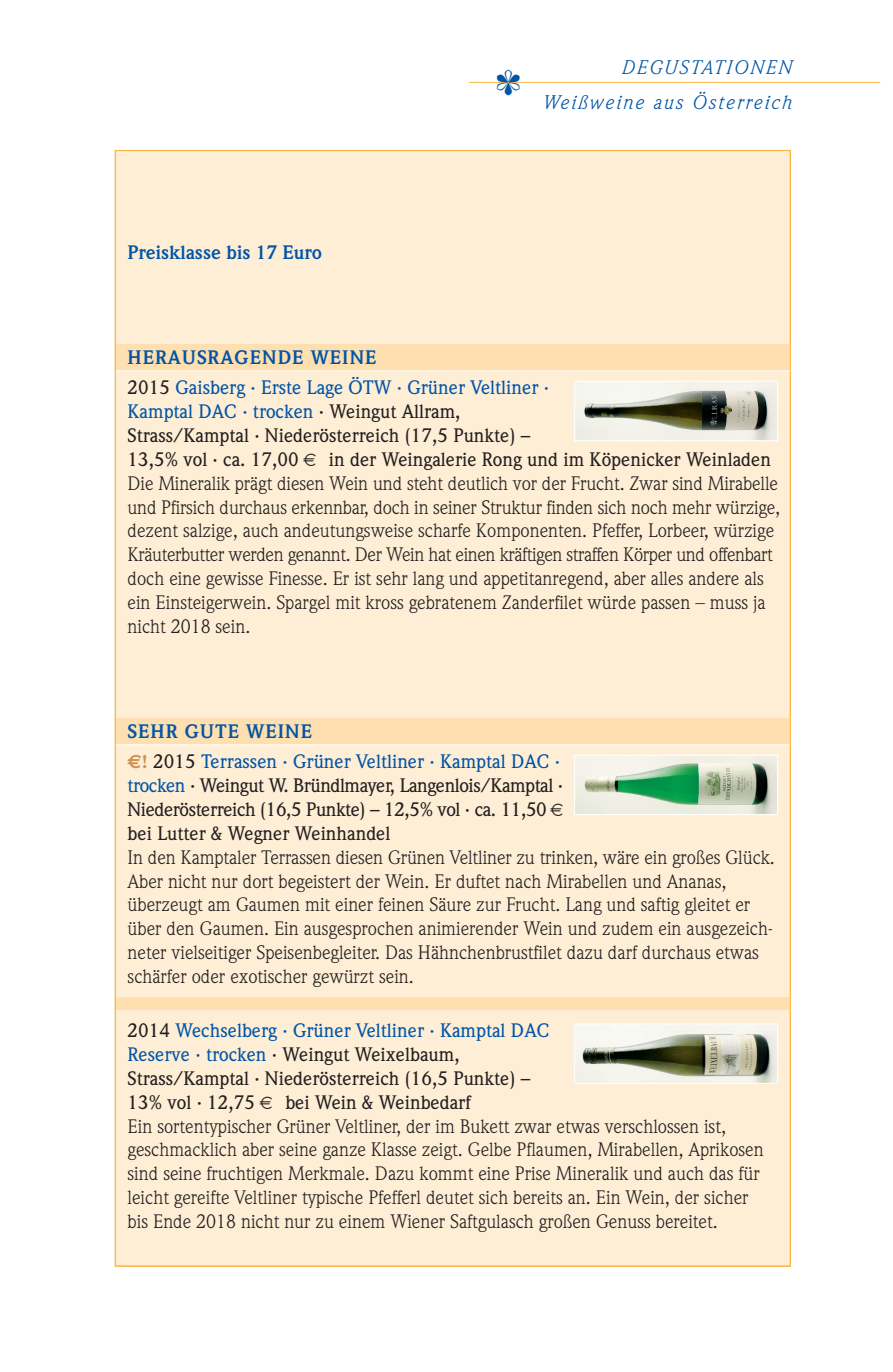
<style>
.page{position:relative;width:893px;height:1372px;background:#fff}
.page>*{position:absolute;margin:0;border:0;box-sizing:border-box;transform-origin:0 0}
.t1{font:italic 19.35px/35.1px "Weidemann";letter-spacing:.105em;color:#0154a6;text-align:right}
.t2{font:19.12px/23.8px "Weidemann";color:#231f20}
.t3{font:500 19.12px/23.8px "Weidemann";color:#231f20}
.t4{font:500 19.12px/23.8px "Weidemann";letter-spacing:-.02em;color:#231f20}
.t5{font:500 19.12px/30.2px "Weidemann";color:#0154a6}
.t6{font:700 19.12px "Weidemann";color:#0154a6}
.s1{font-weight:700}
.s2{color:#231f20}
.s3{color:#0154a6}
.s4{font-family:"Euro Sans";font-weight:700;color:#ce934f}
.s5{font-weight:700;color:#ce934f}
</style>
<div class="page">
<hr style="left:469px;top:82px;width:411px;height:1px;background:#fcb845">
<div style="left:116px;top:151px;width:674px;height:1114px;background:#feeed6"></div>
<div style="left:115px;top:344px;width:676px;height:27px;background:#fedfb0"></div>
<hr style="left:115px;top:370px;width:676px;height:1px;background:#fff">
<div style="left:115px;top:718px;width:676px;height:27px;background:#fedfb0"></div>
<hr style="left:115px;top:744px;width:676px;height:1px;background:#fff">
<div style="left:115px;top:997px;width:676px;height:12px;background:#fedfb0"></div>
<img style="left:576px;top:382px;width:200px;height:57px">
<div style="left:574px;top:380px;width:204px;height:61px;border:1px solid #fff"></div>
<img style="left:576px;top:756px;width:200px;height:57px">
<div style="left:574px;top:754px;width:204px;height:61px;border:1px solid #fff"></div>
<img style="left:576px;top:1025px;width:200px;height:56px">
<div style="left:574px;top:1023px;width:204px;height:60px;border:1px solid #fff"></div>
<svg style="left:495px;top:81px;width:26px;height:2px"></svg>
<p class="t6" style="left:128px;top:245px;width:196px">Preisklasse bis 17 Euro</p>
<p class="t1" style="left:542px;top:52px;width:250px">DEGUSTATIONEN<br>Weißweine aus Österreich</p>
<p class="t5" style="left:128px;top:344px;width:423px"><span class="s1">HERAUSRAGENDE WEINE<br></span><span class="s2">2015</span> Gaisberg · Erste Lage ÖTW · Grüner Veltliner ·</p>
<p class="t3" style="left:128px;top:401px;width:404px"><span class="s3">Kamptal DAC · trocken</span> · Weingut Allram,<br>Strass/Kamptal · Niederösterreich (17,5 Punkte) –<br>13,5% vol · ca. 17,00</p>
<p class="t3" style="left:329px;top:449px;width:444px">in der Weingalerie Rong und im Köpenicker Weinladen</p>
<p class="t2" style="left:128px;top:473px;width:654px">Die Mineralik prägt diesen Wein und steht deutlich vor der Frucht. Zwar sind Mirabelle und Pfirsich durchaus erkennbar, doch in seiner Struktur finden sich noch mehr würzige, dezent salzige, auch andeutungsweise scharfe Komponenten. Pfeffer, Lorbeer, würzige Kräuterbutter werden genannt. Der Wein hat einen kräftigen straffen Körper und offenbart doch eine gewisse Finesse. Er ist sehr lang und appetitanregend, aber alles andere als ein Einsteigerwein. Spargel mit kross gebratenem Zanderfilet würde passen – muss ja nicht 2018 sein.</p>
<p class="t5" style="left:128px;top:718px;width:434px"><span class="s1">SEHR GUTE WEINE<br></span><span class="s4">€</span><span class="s5">!</span> <span class="s2">2015</span> Terrassen · Grüner Veltliner · Kamptal DAC ·</p>
<p class="t4" style="left:128px;top:775px;width:437px"><span class="s3">trocken</span> · Weingut W. Bründlmayer, Langenlois/Kamptal ·<br>Niederösterreich (16,5 Punkte) – 12,5% vol · ca. 11,50 bei Lutter &amp; Wegner Weinhandel</p>
<p class="t2" style="left:128px;top:846px;width:649px">In den Kamptaler Terrassen diesen Grünen Veltliner zu trinken, wäre ein großes Glück.<br>Aber nicht nur dort begeistert der Wein. Er duftet nach Mirabellen und Ananas, überzeugt am Gaumen mit einer feinen Säure zur Frucht. Lang und saftig gleitet er über den Gaumen. Ein ausgesprochen animierender Wein und zudem ein ausgezeich&shy;neter vielseitiger Speisenbegleiter. Das Hähnchenbrustfilet dazu darf durchaus etwas schärfer oder exotischer gewürzt sein.</p>
<p class="t3" style="left:128px;top:1020px;width:423px">2014 <span class="s3">Wechselberg · Grüner Veltliner · Kamptal DAC Reserve · trocken</span> · Weingut Weixelbaum, Strass/Kamptal · Niederösterreich (16,5 Punkte) – 13% vol · 12,75</p>
<p class="t3" style="left:285px;top:1091px;width:187px">bei Wein &amp; Weinbedarf</p>
<p class="t2" style="left:128px;top:1115px;width:638px">Ein sortentypischer Grüner Veltliner, der im Bukett zwar etwas verschlossen ist, geschmacklich aber seine ganze Klasse zeigt. Gelbe Pflaumen, Mirabellen, Aprikosen sind seine fruchtigen Merkmale. Dazu kommt eine Prise Mineralik und auch das für leicht gereifte Veltliner typische Pfefferl deutet sich bereits an. Ein Wein, der sicher bis Ende 2018 nicht nur zu einem Wiener Saftgulasch großen Genuss bereitet.</p>
</div>
